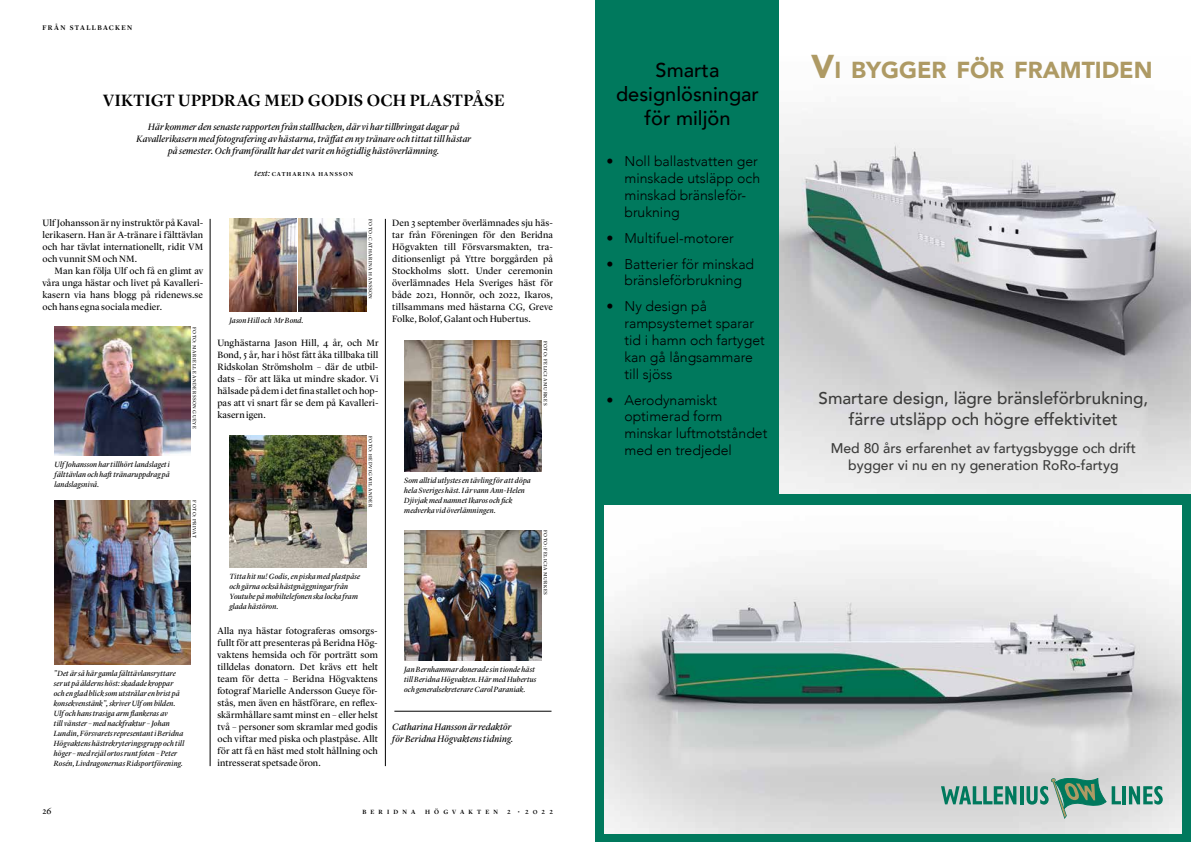
<style>
.page{position:relative;width:1191px;height:842px;background:#fff}
.page>*{position:absolute;margin:0;border:0;box-sizing:border-box;transform-origin:0 0}
.t1{font:900 23.1px "Avenir";color:#ae9a64}
.t2{font:500 20px/24px "Avenir";color:#000;text-align:center}
.t3{font:500 17px/20.4px "Avenir";color:#3c3c3b;text-align:center}
.t4{font:500 17px "Lyon Display";letter-spacing:.015em;color:#000}
.t5{font:300 14px/16.8px "Avenir";color:#000}
.t6{font:500 14px/16.8px "Avenir";color:#3c3c3b;text-align:center}
.t7{font:9.6px/12px "Lyon Display";letter-spacing:.015em;color:#000;text-align:justify}
.t8{font:9.5px/12px "Lyon Display";letter-spacing:.01em;color:#000;text-align:justify}
.t9{font:italic 9.5px/12px "Lyon Display";letter-spacing:.015em;color:#000;text-align:center}
.t10{font:9px "Lyon Display";color:#000}
.t11{font:italic 7.8px/10px "Lyon Display";letter-spacing:.015em;color:#000}
.t12{font:500 7px "Lyon Display";letter-spacing:.18em;color:#000}
.t13{font:500 6.3px "Lyon Display";letter-spacing:.655em;color:#000}
.t14{font:500 5.9px "Lyon Display";letter-spacing:.17em;color:#000}
.t15{font:5px "Lyon Display";letter-spacing:.095em;color:#000}
.s1{font-weight:400;font-style:italic;font-size:8.5px}
.s2{font-weight:400;font-size:8px}
.s3{font-size:33px}
</style>
<div class="page">
<div style="left:726px;top:480px;width:465px;height:362px;background:#00795d"></div>
<img style="left:779px;top:119px;width:412px;height:374px">
<div style="left:595px;top:0;width:184px;height:842px;background:#00795d"></div>
<img style="left:605px;top:506px;width:576px;height:327px">
<svg style="left:1019px;top:786px;width:4px;height:18px"></svg>
<svg style="left:941px;top:786px;width:75px;height:18px"></svg>
<hr style="left:1122px;top:786px;width:3px;height:18px;background:#00795d">
<svg style="left:1026px;top:778px;width:95px;height:41px"></svg>
<svg style="left:1129px;top:786px;width:33px;height:19px"></svg>
<img style="left:229px;top:219px;width:68px;height:93px">
<img style="left:55px;top:327px;width:135px;height:129px">
<img style="left:55px;top:500px;width:135px;height:164px">
<img style="left:299px;top:219px;width:67px;height:93px">
<img style="left:230px;top:436px;width:136px;height:131px">
<img style="left:404px;top:530px;width:137px;height:130px">
<img style="left:405px;top:341px;width:136px;height:131px">
<hr style="left:210px;top:219px;width:1px;height:547px;background:#000">
<hr style="left:385px;top:219px;width:1px;height:547px;background:#000">
<hr style="left:394px;top:711px;width:157px;height:1px;background:#000">
<p class="t12" style="left:43px;top:23px;width:91px">FRÅN STALLBACKEN</p>
<h3 class="t4" style="left:103px;top:88px;width:403px">VIKTIGT UPPDRAG MED GODIS OCH PLASTPÅSE</h3>
<p class="t9" style="left:136px;top:120px;width:336px">Här kommer den senaste rapporten från stallbacken, där vi har tillbringat dagar på<br>Kavallerikasern med fotografering av hästarna, träffat en ny tränare och tittat till hästar på semester. Och framförallt har det varit en högtidlig hästöverlämning.</p>
<p class="t14" style="left:254px;top:170px;width:100px"><span class="s1">text:</span> CATHARINA HANSSON</p>
<p class="t8" style="left:42px;top:216px;width:162px">Ulf Johansson är ny instruktör på Kaval&shy;lerikasern. Han är A-tränare i fälttävlan och har tävlat internationellt, ridit VM och vunnit SM och NM.</p>
<p class="t8" style="left:42px;top:264px;width:162px;text-indent:12px">Man kan följa Ulf och få en glimt av våra unga hästar och livet på Kavalleri&shy;kasern via hans blogg på ridenews.se och hans egna sociala medier.</p>
<p class="t11" style="left:55px;top:458px;width:117px;text-align:justify">Ulf Johansson har tillhört landslaget i fälttävlan och haft tränaruppdrag på landslagsnivå.</p>
<p class="t15" style="left:198px;top:327px;width:103px;rotate:90deg">FOTO: MARIELLE ANDERSSON GUEYE</p>
<p class="t15" style="left:198px;top:500px;width:39px;rotate:90deg">FOTO: PRIVAT</p>
<p class="t11" style="left:54px;top:667px;width:132px">”Det är så här gamla fälttävlansryttare ser ut på ålderns höst: skadade kroppar och en glad blick som utstrålar en brist på konsekvenstänk”, skriver Ulf om bilden.<br>Ulf och hans trasiga arm flankeras av<br>till vänster – med nackfraktur – Johan Lundin, Försvarets representant i Beridna Högvaktens hästrekryteringsgrupp och till höger – med rejäl ortos runt foten – Peter Rosén, Livdragonernas Ridsportförening.</p>
<p class="t11" style="left:229px;top:315px;width:76px">Jason Hill och Mr Bond.</p>
<p class="t15" style="left:374px;top:219px;width:81px;rotate:90deg">FOTO: CATHARINA HANSSON</p>
<p class="t8" style="left:217px;top:336px;width:163px">Unghästarna Jason Hill, 4 år, och Mr Bond, 5 år, har i höst fått åka tillbaka till Ridskolan Strömsholm – där de utbil&shy;dats – för att läka ut mindre skador. Vi hälsade på dem i det fina stallet och hop&shy;pas att vi snart får se dem på Kavalleri&shy;kasern igen.</p>
<p class="t15" style="left:374px;top:436px;width:72px;rotate:90deg">FOTO: HEDVIG WILANDER</p>
<p class="t11" style="left:229px;top:570px;width:132px">Titta hit nu! Godis, en piska med plastpåse och gärna också hästgnäggningar från Youtube på mobiltelefonen ska locka fram glada hästöron.</p>
<p class="t8" style="left:217px;top:624px;width:162px">Alla nya hästar fotograferas omsorgs&shy;fullt för att presenteras på Beridna Hög&shy;vaktens hemsida och för porträtt som tilldelas donatorn. Det krävs ett helt team för detta – Beridna Högvaktens fotograf Marielle Andersson Gueye för&shy;stås, men även en hästförare, en reflex&shy;skärmhållare samt minst en – eller helst två – personer som skramlar med godis och viftar med piska och plastpåse. Allt för att få en häst med stolt hållning och intresserat spetsade öron.</p>
<p class="t8" style="left:392px;top:216px;width:162px">Den 3 september överlämnades sju häs&shy;tar från Föreningen för den Beridna</p>
<p class="t7" style="left:392px;top:240px;width:162px">Högvakten till Försvarsmakten, tra&shy;ditionsenligt på Yttre borggården på Stockholms slott. Under ceremonin överlämnades Hela Sveriges häst för både 2021, Honnör, och 2022, Ikaros, tillsammans med hästarna CG, Greve</p>
<p class="t8" style="left:392px;top:312px;width:140px">Folke, Bolof, Galant och Hubertus.</p>
<p class="t15" style="left:549px;top:341px;width:66px;rotate:90deg">FOTO: FELICIA MURKES</p>
<p class="t11" style="left:404px;top:475px;width:128px">Som alltid utlystes en tävling för att döpa hela Sveriges häst. I år vann Ann-Helen Djivjak med namnet Ikaros och fick medverka vid överlämningen.</p>
<p class="t15" style="left:549px;top:530px;width:66px;rotate:90deg">FOTO: FELICIA MURKES</p>
<p class="t11" style="left:404px;top:663px;width:134px">Jan Bernhammar donerade sin tionde häst till Beridna Högvakten. Här med Hubertus och generalsekreterare Carol Paraniak.</p>
<p class="t9" style="left:392px;top:720px;width:122px;text-align:left">Catharina Hansson är redaktör för Beridna Högvaktens tidning.</p>
<p class="t10" style="left:43px;top:804px;width:11px">26</p>
<p class="t13" style="left:362px;top:807px;width:55px">BERIDNA</p>
<p class="t13" style="left:425px;top:807px;width:129px">HÖGVAKTEN <span class="s2">2</span> <span class="s2">•</span><span class="s2">2022</span></p>
<h1 class="t1" style="left:811px;top:51px;width:343px"><span class="s3">V</span>I BYGGER FÖR FRAMTIDEN</h1>
<h2 class="t2" style="left:616px;top:57px;width:144px">Smarta designlösningar för miljön</h2>
<h3 class="t5" style="left:624px;top:153px;width:137px;text-indent:-18px">• Noll ballastvatten ger minskade utsläpp och minskad bränsleför&shy;brukning</h3>
<h3 class="t5" style="left:606px;top:229px;width:129px">• Multifuel-motorer</h3>
<h3 class="t5" style="left:606px;top:255px;width:149px;text-align:center">• Batterier för minskad bränsleförbrukning</h3>
<h3 class="t5" style="left:624px;top:298px;width:142px;text-indent:-18px">• Ny design på rampsystemet sparar tid i hamn och fartyget kan gå långsammare till sjöss</h3>
<h3 class="t5" style="left:624px;top:391px;width:144px;text-indent:-18px">• Aerodynamiskt optimerad form minskar luftmotståndet med en tredjedel</h3>
<h3 class="t3" style="left:818px;top:387px;width:331px">Smartare design, lägre bränsleförbrukning, färre utsläpp och högre effektivitet</h3>
<h3 class="t6" style="left:830px;top:439px;width:307px">Med 80 års erfarenhet av fartygsbygge och drift bygger vi nu en ny generation RoRo-fartyg</h3>
</div>
